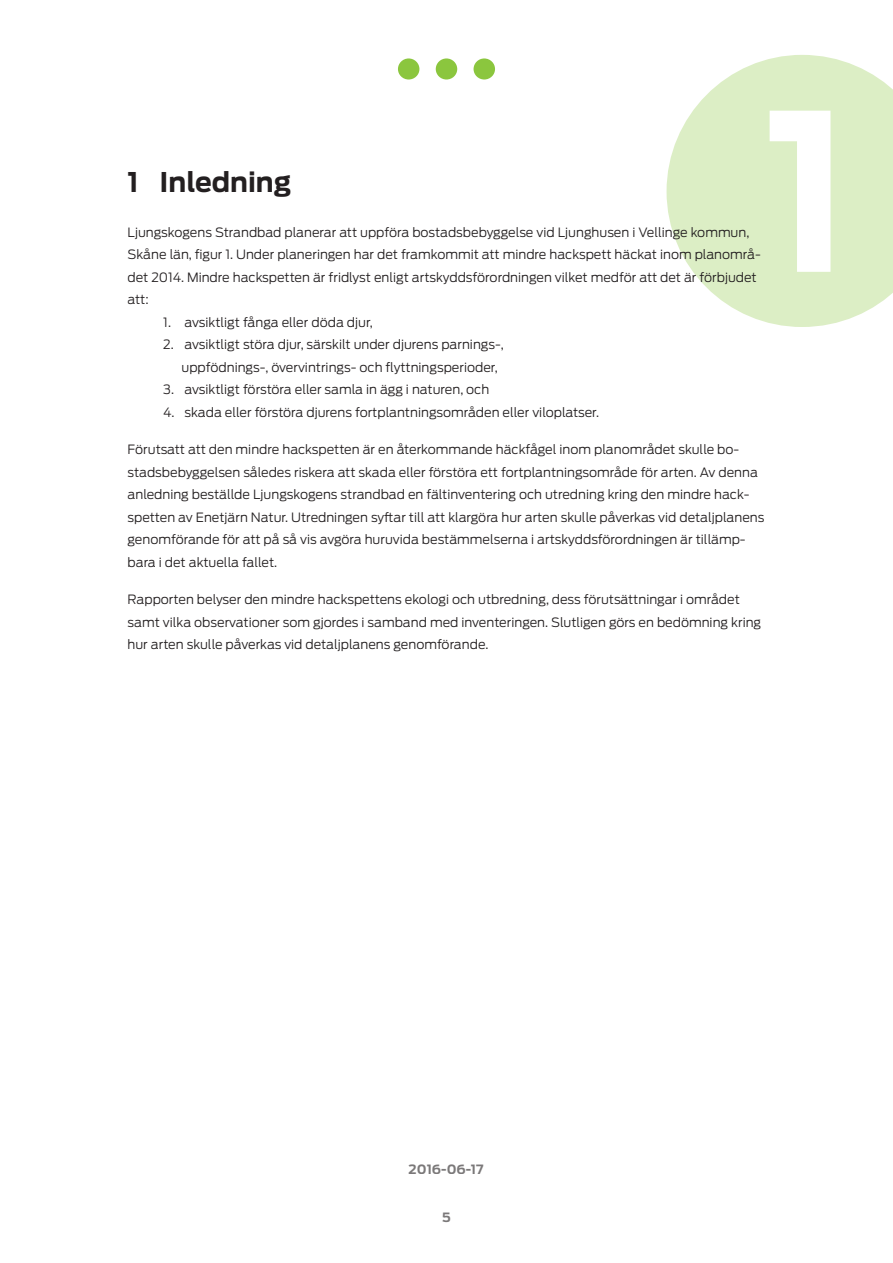
<style>
.page{position:relative;width:893px;height:1263px;background:#fff}
.page>*{position:absolute;margin:0;border:0;box-sizing:border-box;transform-origin:0 0}
.Kapitelnummer{font:700 217.5px "Antenna";color:#fff}
.Rubrik1_autonummer{font:700 27px "Antenna";color:#231f20}
.Brödtext{font:300 12.75px/22.5px "Antenna";color:#231f20}
.Brödtext_utan_avst_f{font:300 12.75px/22.5px "Antenna";color:#231f20}
.Numrerad_lista{font:300 12.75px "Antenna";color:#231f20}
.t1{font:700 12.75px "Antenna";color:#231f20}
</style>
<div class="page">
<svg style="left:666px;top:55px;width:227px;height:272px;fill:#dceec5"></svg>
<div style="left:474px;top:58px;width:21px;height:22px;background:#8bc63e;border-radius:50%"></div>
<div style="left:436px;top:58px;width:21px;height:22px;background:#8bc63e;border-radius:50%"></div>
<div style="left:398px;top:58px;width:21px;height:22px;background:#8bc63e;border-radius:50%"></div>
<p class="Kapitelnummer" style="left:763px;top:42px;width:92px">1</p>
<p class="Rubrik1_autonummer" style="left:128px;top:163px;width:165px">1 Inledning</p>
<p class="Brödtext_utan_avst_f" style="left:128px;top:220px;width:635px">Ljungskogens Strandbad planerar att uppföra bostadsbebyggelse vid Ljunghusen i Vellinge kommun, Skåne län, figur 1. Under planeringen har det framkommit att mindre hackspett häckat inom planområ&shy;det 2014. Mindre hackspetten är fridlyst enligt artskyddsförordningen vilket medför att det är förbjudet att:</p>
<p class="Numrerad_lista" style="left:163px;top:314px;width:211px">1. avsiktligt fånga eller döda djur,</p>
<p class="Numrerad_lista" style="left:163px;top:336px;width:342px">2. avsiktligt störa djur, särskilt under djurens parnings-,</p>
<p class="Brödtext_utan_avst_f" style="left:182px;top:355px;width:318px">uppfödnings-, övervintrings- och flyttningsperioder,</p>
<p class="Numrerad_lista" style="left:163px;top:381px;width:328px">3. avsiktligt förstöra eller samla in ägg i naturen, och</p>
<p class="Numrerad_lista" style="left:163px;top:404px;width:437px">4. skada eller förstöra djurens fortplantningsområden eller viloplatser.</p>
<p class="Brödtext" style="left:128px;top:438px;width:638px">Förutsatt att den mindre hackspetten är en återkommande häckfågel inom planområdet skulle bo&shy;stadsbebyggelsen således riskera att skada eller förstöra ett fortplantningsområde för arten. Av denna anledning beställde Ljungskogens strandbad en fältinventering och utredning kring den mindre hack&shy;spetten av Enetjärn Natur. Utredningen syftar till att klargöra hur arten skulle påverkas vid detaljplanens genomförande för att på så vis avgöra huruvida bestämmelserna i artskyddsförordningen är tillämp&shy;bara i det aktuella fallet.</p>
<p class="Brödtext" style="left:128px;top:588px;width:635px">Rapporten belyser den mindre hackspettens ekologi och utbredning, dess förutsättningar i området samt vilka observationer som gjordes i samband med inventeringen. Slutligen görs en bedömning kring hur arten skulle påverkas vid detaljplanens genomförande.</p>
<p class="t1" style="left:409px;top:1160px;width:76px">2016-06-17</p>
<p class="t1" style="left:442px;top:1209px;width:10px">5</p>
</div>
